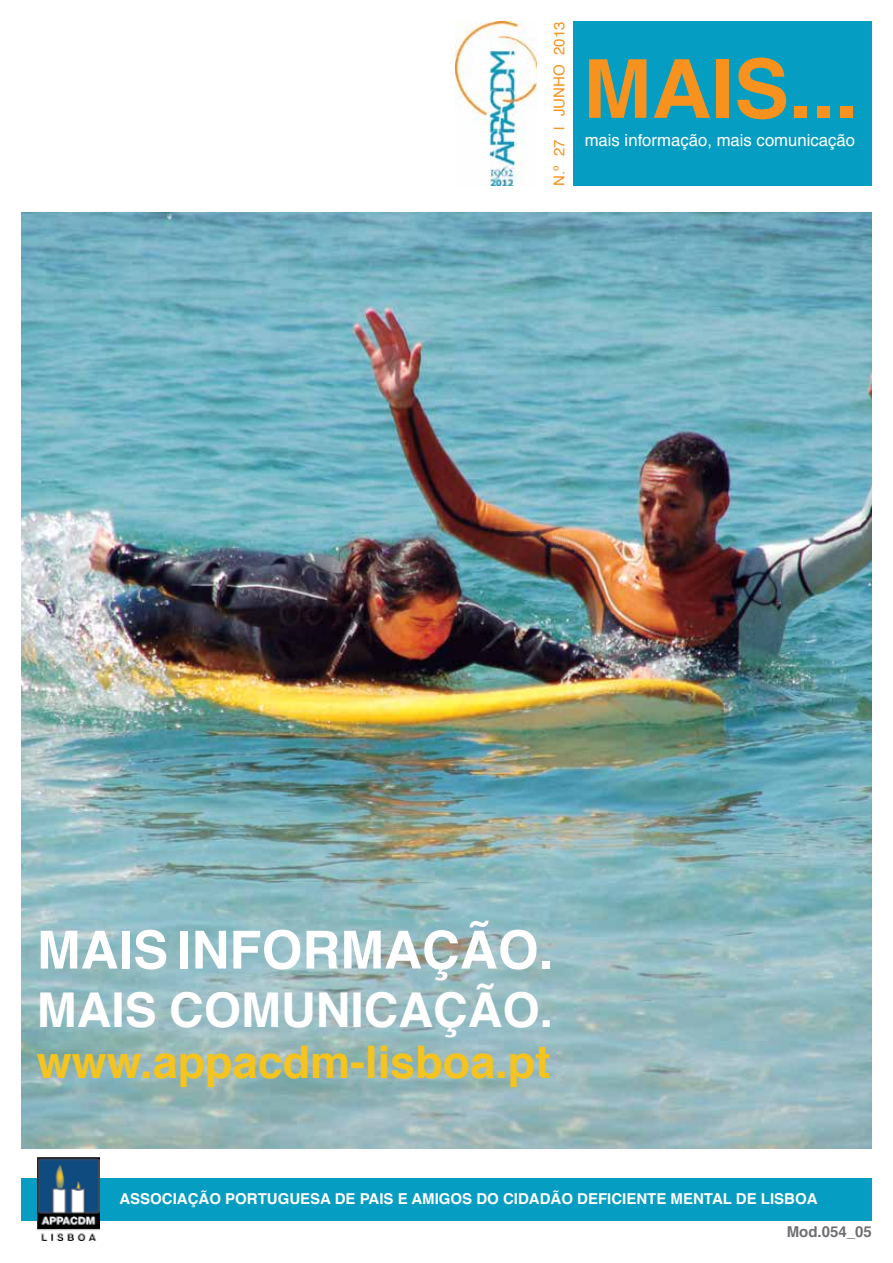
<style>
.page{position:relative;width:893px;height:1263px;background:#fff}
.page>*{position:absolute;margin:0;border:0;box-sizing:border-box;transform-origin:0 0}
.t1{font:700 81.45px "Helvetica";color:#f7921e}
.t2{font:700 52.5px "Helvetica";color:#fff}
.t3{font:700 48px "Helvetica";color:#fff}
.t4{font:700 45px "Helvetica";color:#f5c41f}
.t5{font:16.8px "Helvetica";color:#fff}
.t6{font:700 15px "Helvetica";color:#fff}
.t7{font:15px "Helvetica";color:#f7921e}
.t8{font:700 15px "Helvetica";color:#6d6e71}
</style>
<div class="page">
<img style="left:455px;top:21px;width:82px;height:165px">
<div style="left:21px;top:1178px;width:851px;height:42px;background:#059dc1"></div>
<img style="left:38px;top:1158px;width:62px;height:83px">
<div style="left:573px;top:21px;width:299px;height:165px;background:#059dc1"></div>
<img style="left:21px;top:213px;width:851px;height:935px">
<p class="t7" style="left:548px;top:186px;width:166px;rotate:-90deg">N.º 27 | JUNHO 2013</p>
<h1 class="t1" style="left:583px;top:23px;width:276px">MAIS...</h1>
<p class="t5" style="left:585px;top:128px;width:272px">mais informação, mais comunicação</p>
<h2 class="t2" style="left:37px;top:908px;width:518px">MAIS INFORMAÇÃO.</h2>
<h3 class="t3" style="left:37px;top:971px;width:518px">MAIS COMUNICAÇÃO.</h3>
<h3 class="t4" style="left:37px;top:1025px;width:515px">www.appacdm-lisboa.pt</h3>
<p class="t6" style="left:119px;top:1186px;width:700px">ASSOCIAÇÃO PORTUGUESA DE PAIS E AMIGOS DO CIDADÃO DEFICIENTE MENTAL DE LISBOA</p>
<p class="t8" style="left:787px;top:1219px;width:87px">Mod.054_05</p>
</div>
